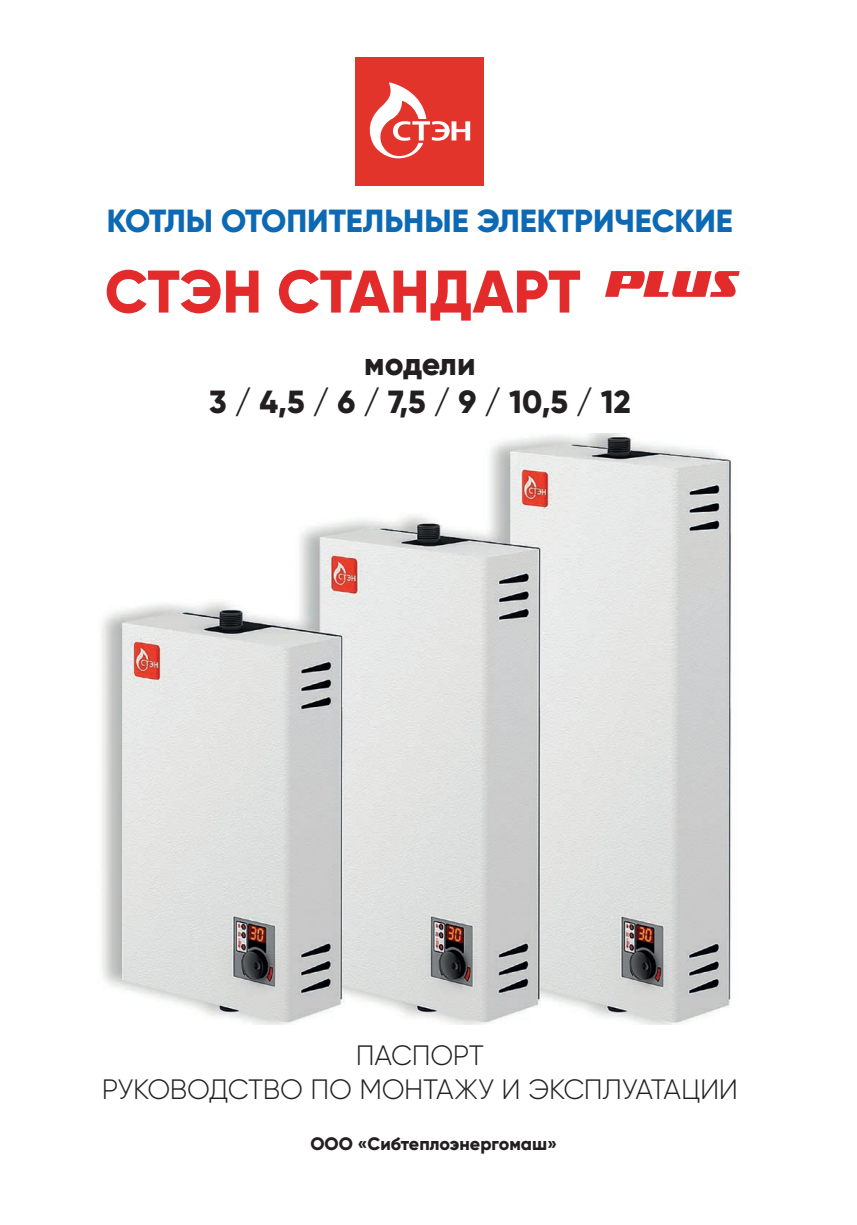
<style>
.page{position:relative;width:857px;height:1225px;background:#fff}
.page>*{position:absolute;margin:0;border:0;box-sizing:border-box;transform-origin:0 0}
.t1{font:800 60px "Gilroy";letter-spacing:-.005em;color:#e42b2b}
.t2{font:800 32px "Gilroy";color:#0d69b4}
.t3{font:800 32px/38.4px "Gilroy";color:#231f20;text-align:center}
.t4{font:300 28px/33.6px "Gilroy";letter-spacing:-.01em;color:#231f20;text-align:center}
.t5{font:800 18px "Gilroy";color:#231f20}
</style>
<div class="page">
<img style="left:101px;top:433px;width:631px;height:591px">
<div style="left:355px;top:57px;width:129px;height:129px;background:#e2342a"></div>
<svg style="left:369px;top:82px;width:101px;height:76px"></svg>
<svg style="left:605px;top:271px;width:134px;height:26px"></svg>
<p class="t2" style="left:107px;top:201px;width:627px">КОТЛЫ ОТОПИТЕЛЬНЫЕ ЭЛЕКТРИЧЕСКИЕ</p>
<h1 class="t1" style="left:105px;top:254px;width:477px">СТЭН СТАНДАРТ</h1>
<p class="t3" style="left:209px;top:344px;width:423px">модели<br>3 / 4,5 / 6 / 7,5 / 9 / 10,5 / 12</p>
<p class="t4" style="left:102px;top:1038px;width:637px">ПАСПОРТ<br>РУКОВОДСТВО ПО МОНТАЖУ И ЭКСПЛУАТАЦИИ</p>
<p class="t5" style="left:310px;top:1132px;width:248px">ООО «Сибтеплоэнергомаш»</p>
</div>
